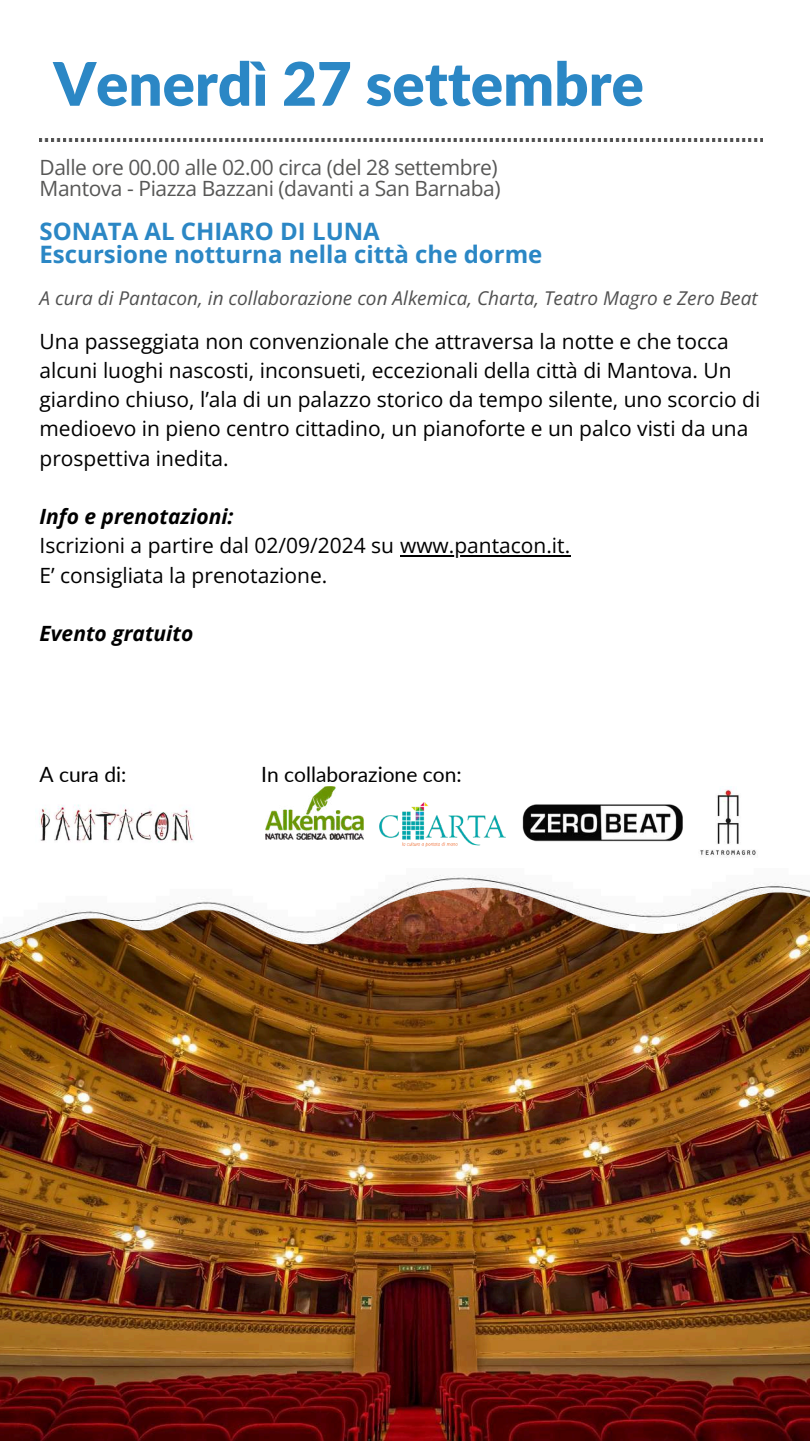
<style>
.page{position:relative;width:810px;height:1441px;background:#fff}
.page>*{position:absolute;margin:0;border:0;box-sizing:border-box;transform-origin:0 0}
.t1{font:900 60px "Lato";color:#2b87c5}
.t2{font:700 24px/23.2px "Open Sans";color:#2b87c5}
.t3{font:21px/29.2px "Open Sans";color:#000}
.t4{font:21px/21px "Open Sans";letter-spacing:-.02em;color:#575756}
.t5{font:italic 700 21px "Open Sans";color:#000}
.t6{font:21px "Lato";color:#000}
.t7{font:italic 19px "Open Sans";color:#505050}
</style>
<div class="page">
<img style="left:40px;top:139px;width:723px;height:3px">
<img style="left:0;top:1015px;width:810px;height:425px">
<img style="left:0;top:875px;width:810px;height:140px">
<hr style="left:400px;top:555px;width:170px;height:1px;background:#000">
<img style="left:39px;top:804px;width:155px;height:39px">
<img style="left:522px;top:804px;width:161px;height:38px">
<img style="left:266px;top:786px;width:98px;height:53px">
<img style="left:379px;top:802px;width:126px;height:44px">
<img style="left:700px;top:786px;width:56px;height:71px">
<h1 class="t1" style="left:53px;top:46px;width:592px">Venerdì 27 settembre</h1>
<p class="t4" style="left:40px;top:156px;width:462px">Dalle ore 00.00 alle 02.00 circa (del 28 settembre)<br>Mantova - Piazza Bazzani (davanti a San Barnaba)</p>
<p class="t2" style="left:40px;top:219px;width:504px">SONATA AL CHIARO DI LUNA<br>Escursione notturna nella città che dorme</p>
<p class="t7" style="left:40px;top:285px;width:720px">A cura di Pantacon, in collaborazione con Alkemica, Charta, Teatro Magro e Zero Beat</p>
<p class="t3" style="left:40px;top:326px;width:722px">Una passeggiata non convenzionale che attraversa la notte e che tocca alcuni luoghi nascosti, inconsueti, eccezionali della città di Mantova. Un giardino chiuso, l’ala di un palazzo storico da tempo silente, uno scorcio di medioevo in pieno centro cittadino, un pianoforte e un palco visti da una prospettiva inedita.</p>
<p class="t5" style="left:40px;top:501px;width:196px">Info e prenotazioni:</p>
<p class="t3" style="left:40px;top:530px;width:532px">Iscrizioni a partire dal 02/09/2024 su www.pantacon.it.<br>E’ consigliata la prenotazione.</p>
<p class="t5" style="left:40px;top:618px;width:155px">Evento gratuito</p>
<p class="t6" style="left:40px;top:760px;width:88px">A cura di:</p>
<p class="t6" style="left:261px;top:760px;width:202px">In collaborazione con:</p>
</div>
